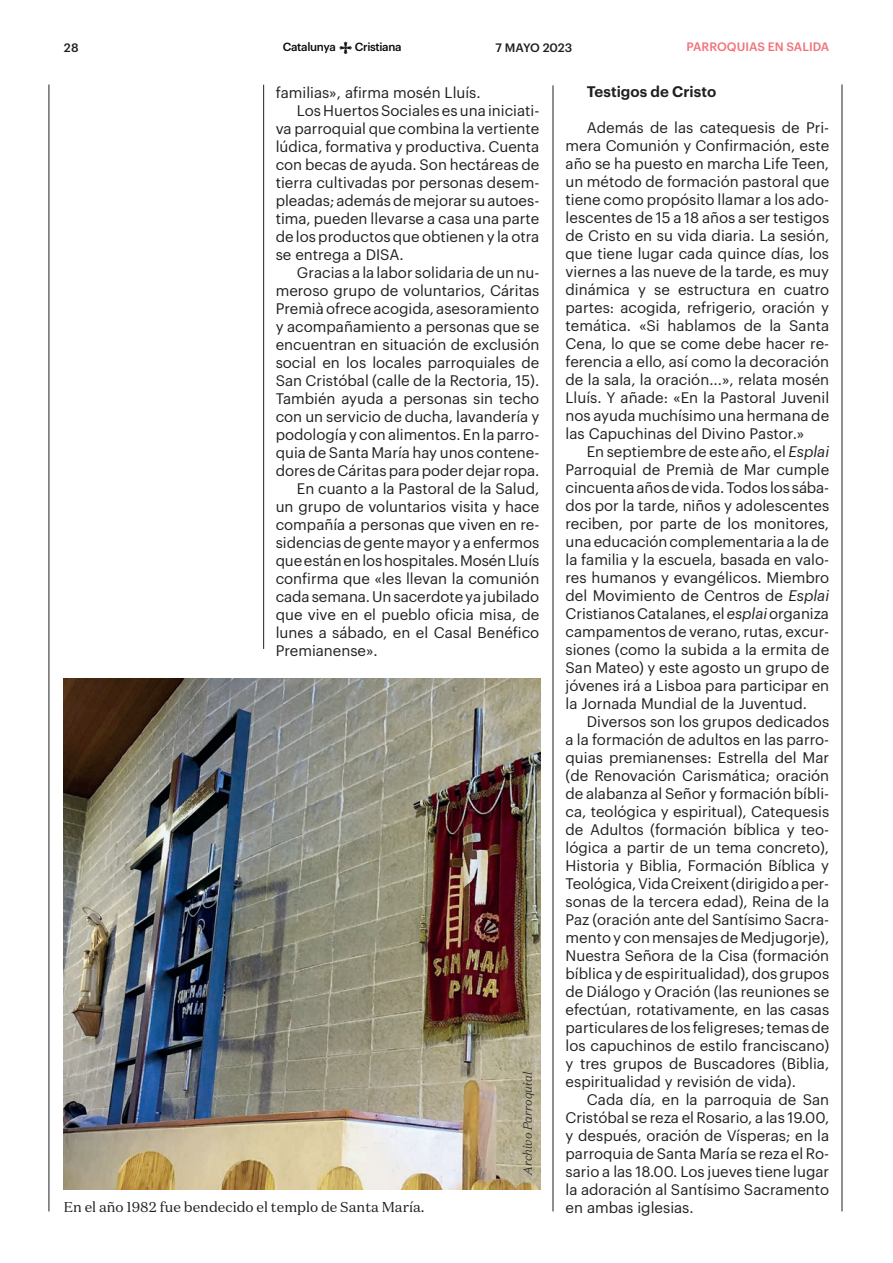
<style>
.page{position:relative;width:893px;height:1263px;background:#fff}
.page>*{position:absolute;margin:0;border:0;box-sizing:border-box;transform-origin:0 0}
.t1{font:15px/18px "Graphik";color:#231f20;text-align:justify}
.t2{font:600 15px "Graphik";color:#231f20}
.t3{font:14.25px "Domaine Text";color:#231f20}
.t4{font:500 12px "Graphik";color:#f27278}
.t5{font:italic 300 12px "Domaine Text";color:#231f20}
.t6{font:500 12px "Graphik";color:#231f20}
.t7{font:500 11.55px "Graphik";letter-spacing:-.03em;color:#07090c}
.s1{font-style:italic}
</style>
<div class="page">
<svg style="left:339px;top:42px;width:13px;height:12px"></svg>
<hr style="left:49px;top:85px;width:1px;height:1126px;background:#231f20">
<hr style="left:842px;top:85px;width:1px;height:1126px;background:#231f20">
<hr style="left:263px;top:85px;width:1px;height:564px;background:#231f20">
<hr style="left:553px;top:85px;width:1px;height:1126px;background:#231f20">
<img style="left:64px;top:678px;width:476px;height:511px">
<p class="t6" style="left:64px;top:38px;width:16px">28</p>
<p class="t7" style="left:283px;top:38px;width:54px">Catalunya</p>
<p class="t7" style="left:355px;top:38px;width:48px">Cristiana</p>
<p class="t6" style="left:495px;top:38px;width:78px">7 MAYO 2023</p>
<p class="t4" style="left:686px;top:38px;width:144px">PARROQUIAS EN SALIDA</p>
<p class="t1" style="left:276px;top:82px;width:206px">familias», afirma mosén Lluís.</p>
<p class="t1" style="left:297px;top:100px;width:244px">Los Huertos Sociales es una iniciati-</p>
<p class="t1" style="left:276px;top:118px;width:265px">va parroquial que combina la vertiente</p>
<p class="t1" style="left:276px;top:136px;width:265px">lúdica, formativa y productiva. Cuenta</p>
<p class="t1" style="left:276px;top:154px;width:265px">con becas de ayuda. Son hectáreas de</p>
<p class="t1" style="left:276px;top:172px;width:265px">tierra cultivadas por personas desem-</p>
<p class="t1" style="left:276px;top:190px;width:265px">pleadas; además de mejorar su autoes-</p>
<p class="t1" style="left:276px;top:208px;width:265px">tima, pueden llevarse a casa una parte</p>
<p class="t1" style="left:276px;top:226px;width:265px">de los productos que obtienen y la otra</p>
<p class="t1" style="left:276px;top:244px;width:130px">se entrega a DISA.</p>
<p class="t1" style="left:297px;top:262px;width:244px">Gracias a la labor solidaria de un nu-</p>
<p class="t1" style="left:276px;top:280px;width:265px">meroso grupo de voluntarios, Cáritas</p>
<p class="t1" style="left:276px;top:298px;width:265px">Premià ofrece acogida, asesoramiento</p>
<p class="t1" style="left:276px;top:316px;width:265px">y acompañamiento a personas que se</p>
<p class="t1" style="left:276px;top:334px;width:265px">encuentran en situación de exclusión</p>
<p class="t1" style="left:276px;top:352px;width:265px">social en los locales parroquiales de</p>
<p class="t1" style="left:276px;top:370px;width:265px">San Cristóbal (calle de la Rectoria, 15).</p>
<p class="t1" style="left:276px;top:388px;width:265px">También ayuda a personas sin techo</p>
<p class="t1" style="left:276px;top:406px;width:265px">con un servicio de ducha, lavandería y</p>
<p class="t1" style="left:276px;top:424px;width:265px">podología y con alimentos. En la parro-</p>
<p class="t1" style="left:276px;top:442px;width:265px">quia de Santa María hay unos contene-</p>
<p class="t1" style="left:276px;top:460px;width:265px">dores de Cáritas para poder dejar ropa.</p>
<p class="t1" style="left:297px;top:478px;width:244px">En cuanto a la Pastoral de la Salud,</p>
<p class="t1" style="left:276px;top:496px;width:265px">un grupo de voluntarios visita y hace</p>
<p class="t1" style="left:276px;top:514px;width:265px">compañía a personas que viven en re-</p>
<p class="t1" style="left:276px;top:532px;width:265px">sidencias de gente mayor y a enfermos</p>
<p class="t1" style="left:276px;top:550px;width:265px">que están en los hospitales. Mosén Lluís</p>
<p class="t1" style="left:276px;top:568px;width:265px">confirma que «les llevan la comunión</p>
<p class="t1" style="left:276px;top:586px;width:265px">cada semana. Un sacerdote ya jubilado</p>
<p class="t1" style="left:276px;top:604px;width:265px">que vive en el pueblo oficia misa, de</p>
<p class="t1" style="left:276px;top:622px;width:265px">lunes a sábado, en el Casal Benéfico</p>
<p class="t1" style="left:276px;top:640px;width:104px">Premianense».</p>
<p class="t5" style="left:520px;top:1175px;width:104px;rotate:-90deg">Archivo Parroquial</p>
<p class="t2" style="left:587px;top:80px;width:131px">Testigos de Cristo</p>
<p class="t1" style="left:566px;top:117px;width:265px;text-indent:21px">Además de las catequesis de Pri&shy;mera Comunión y Confirmación, este año se ha puesto en marcha Life Teen, un método de formación pastoral que tiene como propósito llamar a los ado&shy;lescentes de 15 a 18 años a ser testigos de Cristo en su vida diaria. La sesión, que tiene lugar cada quince días, los viernes a las nueve de la tarde, es muy dinámica y se estructura en cuatro partes: acogida, refrigerio, oración y temática. «Si hablamos de la Santa Cena, lo que se come debe hacer re&shy;ferencia a ello, así como la decoración de la sala, la oración...», relata mosén Lluís. Y añade: «En la Pastoral Juvenil nos ayuda muchísimo una hermana de las Capuchinas del Divino Pastor.»</p>
<p class="t1" style="left:566px;top:441px;width:265px;text-indent:21px">En septiembre de este año, el <span class="s1">Esplai </span>Parroquial de Premià de Mar cumple cincuenta años de vida. Todos los sába&shy;dos por la tarde, niños y adolescentes reciben, por parte de los monitores, una educación complementaria a la de la familia y la escuela, basada en valo&shy;res humanos y evangélicos. Miembro del Movimiento de Centros de <span class="s1">Esplai </span>Cristianos Catalanes, el <span class="s1">esplai</span> organiza campamentos de verano, rutas, excur&shy;siones (como la subida a la ermita de San Mateo) y este agosto un grupo de jóvenes irá a Lisboa para participar en la Jornada Mundial de la Juventud.</p>
<p class="t1" style="left:566px;top:711px;width:265px;text-indent:21px">Diversos son los grupos dedicados a la formación de adultos en las parro&shy;quias premianenses: Estrella del Mar (de Renovación Carismática; oración de alabanza al Señor y formación bíbli&shy;ca, teológica y espiritual), Catequesis de Adultos (formación bíblica y teo&shy;lógica a partir de un tema concreto), Historia y Biblia, Formación Bíblica y Teológica, Vida Creixent (dirigido a per&shy;sonas de la tercera edad), Reina de la Paz (oración ante del Santísimo Sacra&shy;mento y con mensajes de Medjugorje), Nuestra Señora de la Cisa (formación bíblica y de espiritualidad), dos grupos de Diálogo y Oración (las reuniones se efectúan, rotativamente, en las casas particulares de los feligreses; temas de los capuchinos de estilo franciscano) y tres grupos de Buscadores (Biblia, espiritualidad y revisión de vida).</p>
<p class="t1" style="left:566px;top:1089px;width:265px;text-indent:21px">Cada día, en la parroquia de San Cristóbal se reza el Rosario, a las 19.00, y después, oración de Vísperas; en la parroquia de Santa María se reza el Ro&shy;sario a las 18.00. Los jueves tiene lugar la adoración al Santísimo Sacramento</p>
<p class="t3" style="left:64px;top:1198px;width:362px">En el año 1982 fue bendecido el templo de Santa María.</p>
<p class="t1" style="left:566px;top:1197px;width:130px">en ambas iglesias.</p>
</div>
